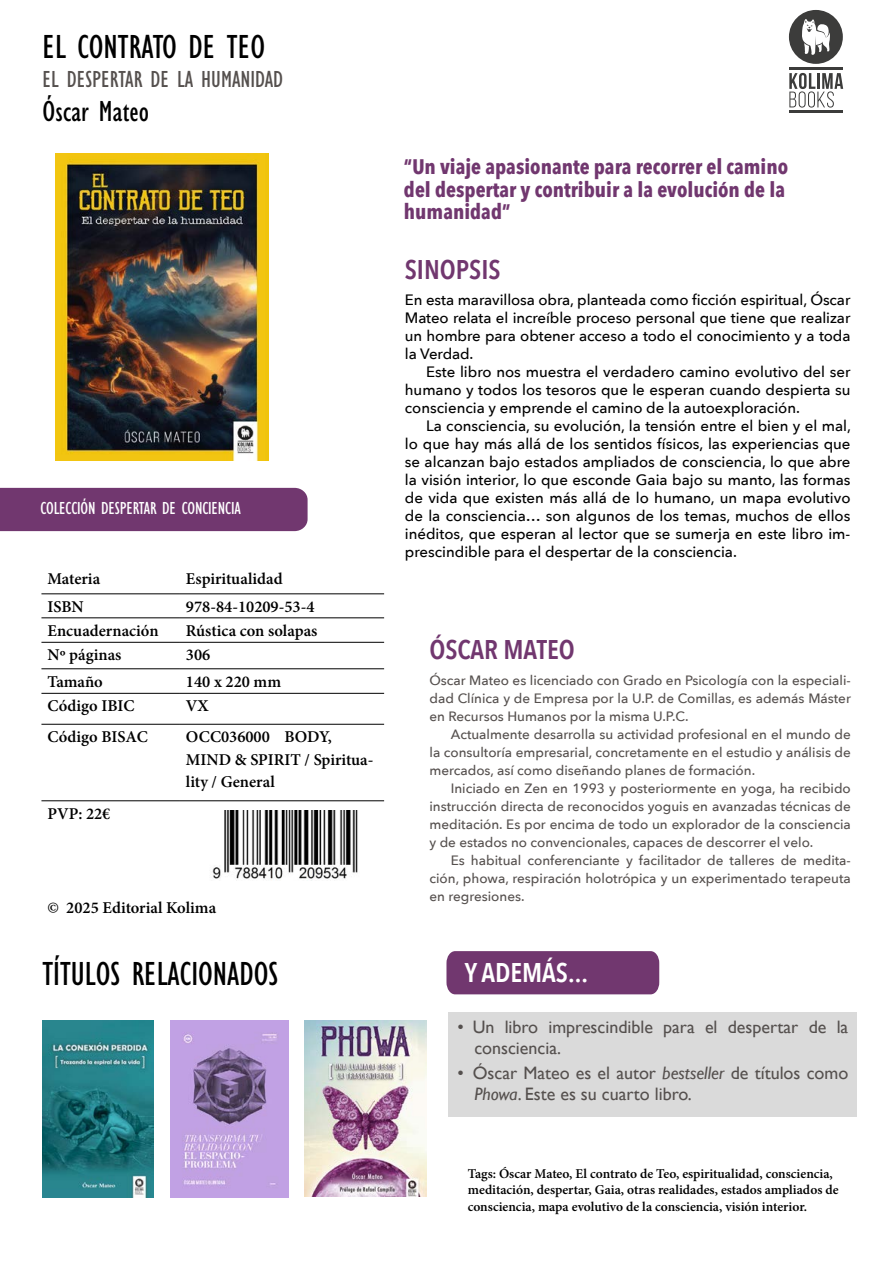
<style>
.page{position:relative;width:893px;height:1263px;background:#fff}
.page>*{position:absolute;margin:0;border:0;box-sizing:border-box;transform-origin:0 0}
.t1{font:condensed 34.5px "Gill Sans Std";color:#000}
.t2{font:condensed 30px "Gill Sans Std";color:#000}
.t3{font:600 27px "Avenir Next Condensed";color:#71376f}
.t4{font:600 27px "Avenir Next Condensed";color:#fff}
.t5{font:condensed 24px "Gill Sans Std";color:#55504e}
.t6{font:700 21px/22.5px "Avenir Next Condensed";color:#71376f}
.t7{font:18px/21px "Gill Sans";color:#55504e}
.t8{font:condensed 18px "Gill Sans Std";letter-spacing:-.01em;color:#fff}
.t9{font:600 16.5px/22.5px "Minion Pro";color:#000}
.t10{font:500 15px/18px "Avenir Next";color:#000;text-align:justify}
.t11{font:500 13.5px/18px "Avenir Next";color:#55504e;text-align:justify}
.t12{font:600 13.5px/16.5px "Minion Pro";color:#000}
.s1{font-style:italic}
</style>
<div class="page">
<div style="left:789px;top:10px;width:54px;height:54px;background:#3c3c3b;border-radius:50%"></div>
<svg style="left:802px;top:19px;width:28px;height:36px"></svg>
<svg style="left:789px;top:73px;width:54px;height:35px"></svg>
<hr style="left:789px;top:111px;width:54px;height:2px;background:#3c3c3b">
<hr style="left:789px;top:67px;width:54px;height:3px;background:#3c3c3b">
<div style="left:449px;top:1012px;width:408px;height:59px;background:#dadada"></div>
<div style="left:449px;top:1058px;width:408px;height:59px;background:#dadada"></div>
<div style="left:0;top:488px;width:308px;height:43px;background:#71376f"></div>
<div style="left:446px;top:951px;width:213px;height:43px;background:#71376f"></div>
<hr style="left:180px;top:594px;width:204px;height:1px;background:#000">
<hr style="left:180px;top:618px;width:204px;height:1px;background:#000">
<hr style="left:180px;top:642px;width:204px;height:1px;background:#000">
<hr style="left:180px;top:668px;width:204px;height:1px;background:#000">
<hr style="left:180px;top:693px;width:204px;height:1px;background:#000">
<hr style="left:180px;top:724px;width:204px;height:1px;background:#000">
<hr style="left:180px;top:800px;width:204px;height:1px;background:#000">
<hr style="left:41px;top:594px;width:139px;height:1px;background:#000">
<hr style="left:41px;top:618px;width:139px;height:1px;background:#000">
<hr style="left:41px;top:642px;width:139px;height:1px;background:#000">
<hr style="left:41px;top:668px;width:139px;height:1px;background:#000">
<hr style="left:41px;top:693px;width:139px;height:1px;background:#000">
<hr style="left:41px;top:724px;width:139px;height:1px;background:#000">
<hr style="left:41px;top:800px;width:139px;height:1px;background:#000">
<img style="left:55px;top:154px;width:214px;height:306px">
<img style="left:305px;top:1020px;width:122px;height:176px">
<img style="left:170px;top:1020px;width:118px;height:178px">
<img style="left:43px;top:1020px;width:110px;height:178px">
<img style="left:212px;top:811px;width:146px;height:69px">
<h1 class="t1" style="left:43px;top:28px;width:224px">EL CONTRATO DE TEO</h1>
<h3 class="t5" style="left:43px;top:66px;width:242px">EL DESPERTAR DE LA HUMANIDAD</h3>
<h2 class="t2" style="left:43px;top:95px;width:108px">Óscar Mateo</h2>
<p class="t8" style="left:40px;top:498px;width:202px">COLECCIÓN DESPERTAR DE CONCIENCIA</p>
<p class="t9" style="left:47px;top:568px;width:54px">Materia</p>
<p class="t9" style="left:186px;top:568px;width:98px">Espiritualidad</p>
<p class="t9" style="left:47px;top:595px;width:38px">ISBN</p>
<p class="t9" style="left:186px;top:595px;width:130px">978-84-10209-53-4</p>
<p class="t9" style="left:47px;top:619px;width:113px">Encuadernación</p>
<p class="t9" style="left:186px;top:619px;width:133px">Rústica con solapas</p>
<p class="t9" style="left:47px;top:644px;width:75px">Nº páginas</p>
<p class="t9" style="left:186px;top:644px;width:26px">306</p>
<p class="t9" style="left:47px;top:670px;width:57px">Tamaño</p>
<p class="t9" style="left:186px;top:670px;width:97px">140 x 220 mm</p>
<p class="t9" style="left:47px;top:695px;width:88px">Código IBIC</p>
<p class="t9" style="left:186px;top:695px;width:24px">VX</p>
<p class="t9" style="left:47px;top:726px;width:102px">Código BISAC</p>
<p class="t9" style="left:186px;top:726px;width:189px">OCC036000 BODY,<br>MIND &amp; SPIRIT / Spiritua&shy;lity / General</p>
<p class="t9" style="left:47px;top:802px;width:64px">PVP: 22€</p>
<p class="t9" style="left:47px;top:897px;width:170px">© 2025 Editorial Kolima</p>
<h1 class="t1" style="left:43px;top:955px;width:237px">TÍTULOS RELACIONADOS</h1>
<h3 class="t6" style="left:404px;top:155px;width:386px">“Un viaje apasionante para recorrer el camino del despertar y contribuir a la evolución de la humanidad”</h3>
<h3 class="t3" style="left:405px;top:246px;width:97px">SINOPSIS</h3>
<p class="t10" style="left:405px;top:290px;width:447px">En esta maravillosa obra, planteada como ficción espiritual, Óscar Mateo relata el increíble proceso personal que tiene que realizar un hombre para obtener acceso a todo el conocimiento y a toda la Verdad.</p>
<p class="t10" style="left:405px;top:362px;width:447px;text-indent:21px">Este libro nos muestra el verdadero camino evolutivo del ser humano y todos los tesoros que le esperan cuando despierta su consciencia y emprende el camino de la autoexploración.</p>
<p class="t10" style="left:405px;top:416px;width:448px;text-indent:21px">La consciencia, su evolución, la tensión entre el bien y el mal, lo que hay más allá de los sentidos físicos, las experiencias que se alcanzan bajo estados ampliados de consciencia, lo que abre la visión interior, lo que esconde Gaia bajo su manto, las formas de vida que existen más allá de lo humano, un mapa evolutivo de la consciencia… son algunos de los temas, muchos de ellos inéditos, que esperan al lector que se sumerja en este libro im&shy;prescindible para el despertar de la consciencia.</p>
<h3 class="t3" style="left:429px;top:626px;width:147px">ÓSCAR MATEO</h3>
<p class="t11" style="left:429px;top:671px;width:423px">Óscar Mateo es licenciado con Grado en Psicología con la especiali&shy;dad Clínica y de Empresa por la U.P. de Comillas, es además Máster en Recursos Humanos por la misma U.P.C.</p>
<p class="t11" style="left:429px;top:725px;width:423px;text-indent:21px">Actualmente desarrolla su actividad profesional en el mundo de la consultoría empresarial, concretamente en el estudio y análisis de mercados, así como diseñando planes de formación.</p>
<p class="t11" style="left:429px;top:779px;width:423px;text-indent:21px">Iniciado en Zen en 1993 y posteriormente en yoga, ha recibido instrucción directa de reconocidos yoguis en avanzadas técnicas de meditación. Es por encima de todo un explorador de la consciencia y de estados no convencionales, capaces de descorrer el velo.</p>
<p class="t11" style="left:429px;top:851px;width:423px;text-indent:21px">Es habitual conferenciante y facilitador de talleres de medita&shy;ción, phowa, respiración holotrópica y un experimentado terapeuta en regresiones.</p>
<h3 class="t4" style="left:465px;top:949px;width:125px">Y ADEMÁS...</h3>
<p class="t7" style="left:474px;top:1017px;width:375px;text-indent:-17px">• Un libro imprescindible para el despertar de la consciencia.</p>
<p class="t7" style="left:474px;top:1063px;width:375px;text-indent:-17px">• Óscar Mateo es el autor <span class="s1">bestseller</span> de títulos como<br><span class="s1">Phowa</span>. Este es su cuarto libro.</p>
<p class="t12" style="left:468px;top:1165px;width:372px">Tags: Óscar Mateo, El contrato de Teo, espiritualidad, consciencia, meditación, despertar, Gaia, otras realidades, estados ampliados de consciencia, mapa evolutivo de la consciencia, visión interior.</p>
</div>
